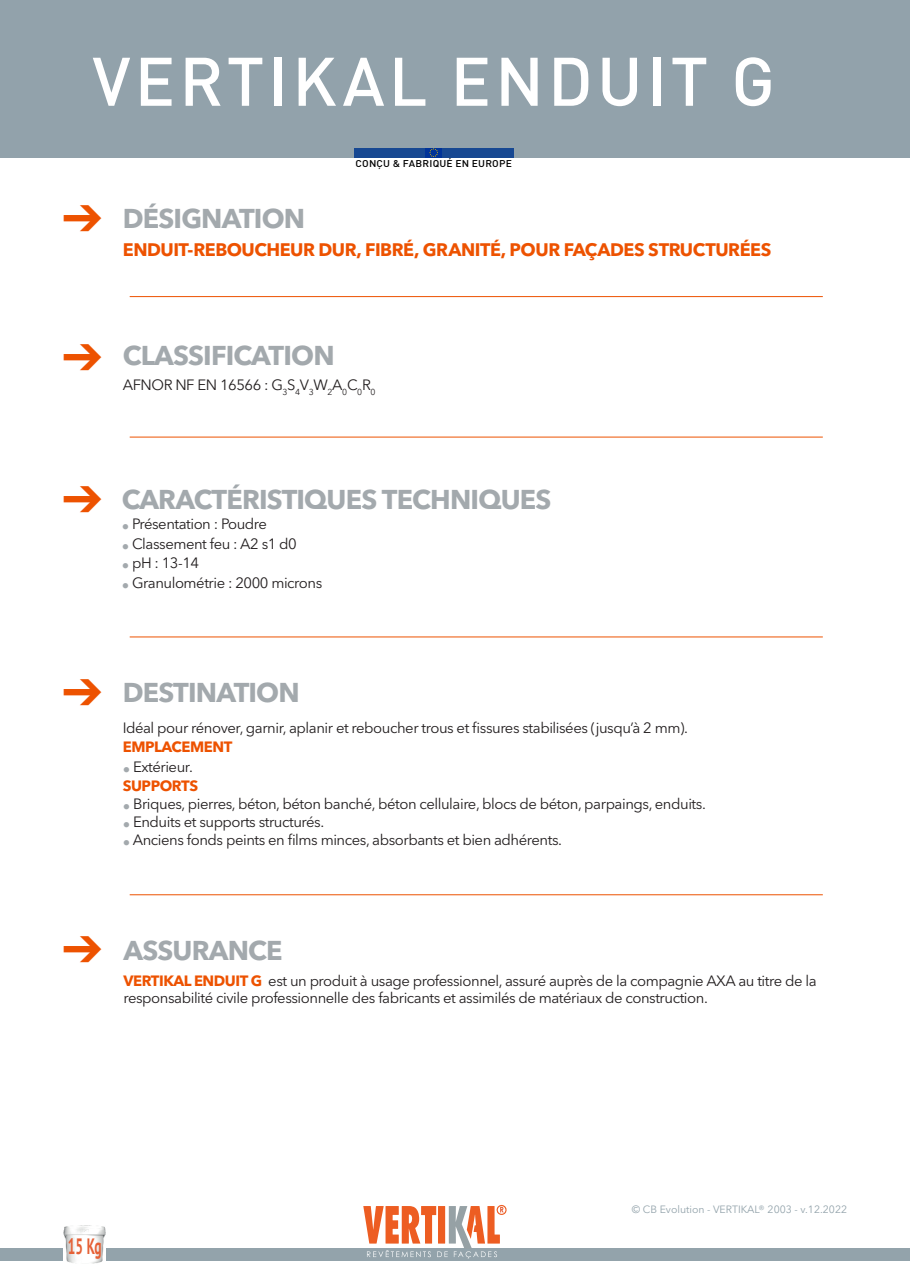
<style>
.page{position:relative;width:910px;height:1280px;background:#fff}
.page>*{position:absolute;margin:0;border:0;box-sizing:border-box;transform-origin:0 0}
.t1{font:500 67.5px "DIN Pro";letter-spacing:.06em;color:#fff}
.t2{font:700 27px "Avenir Next LT Pro";letter-spacing:-.03em;color:#a3a9ad}
.t3{font:700 22.2px "PT Sans";color:#e56036;scale:.61 1}
.t4{font:700 18px "Avenir Next LT Pro";letter-spacing:-.025em;color:#ed5200}
.t5{font:14.85px/17.9px "Avenir Next LT Pro";letter-spacing:-.03em;color:#231f20}
.t6{font:700 14.85px "Avenir Next LT Pro";letter-spacing:-.03em;color:#ed5200}
.t7{font:10.5px "Avenir Next LT Pro";color:#93a3ab}
.t8{font:500 9.75px "DIN Pro";letter-spacing:.02em;color:#000;scale:1.05 1}
.s1{font-weight:700;font-size:15px;color:#a3a9ad}
.s2{font-weight:700;color:#ed5200}
</style>
<div class="page">
<div style="left:0;top:1248px;width:910px;height:12px;background:#93a3ab"></div>
<div style="left:0;top:0;width:910px;height:157px;background:#92a2ab"></div>
<div style="left:354px;top:148px;width:159px;height:9px;background:#174892"></div>
<div style="left:425px;top:148px;width:17px;height:9px;background:#039"></div>
<svg style="left:429px;top:148px;width:9px;height:9px"></svg>
<svg style="left:363px;top:1205px;width:144px;height:53px"></svg>
<hr style="left:130px;top:437px;width:693px;height:1px;background:#ed5200">
<hr style="left:130px;top:296px;width:693px;height:1px;background:#ed5200">
<hr style="left:130px;top:637px;width:693px;height:1px;background:#ed5200">
<hr style="left:130px;top:894px;width:693px;height:1px;background:#ed5200">
<img style="left:63px;top:1226px;width:43px;height:38px">
<p class="t1" style="left:92px;top:27px;width:684px">VERTIKAL ENDUIT G</p>
<p class="t2" style="left:123px;top:202px;width:184px">DÉSIGNATION</p>
<p class="t8" style="left:356px;top:155px;width:150px">CONÇU &amp; FABRIQUÉ EN EUROPE</p>
<p class="t4" style="left:123px;top:239px;width:650px">ENDUIT-REBOUCHEUR DUR, FIBRÉ, GRANITÉ, POUR FAÇADES STRUCTURÉES</p>
<p class="t2" style="left:123px;top:339px;width:213px">CLASSIFICATION</p>
<p class="t5" style="left:123px;top:376px;width:254px">AFNOR NF EN 16566 : G<sub>3</sub>S<sub>4</sub>V<sub>3</sub>W<sub>2</sub>A<sub>0</sub>C<sub>0</sub>R<sub>0</sub></p>
<p class="t2" style="left:122px;top:483px;width:431px">CARACTÉRISTIQUES TECHNIQUES</p>
<p class="t5" style="left:122px;top:515px;width:147px"><span class="s1">•</span> Présentation : Poudre</p>
<p class="t5" style="left:122px;top:535px;width:177px"><span class="s1">•</span> Classement feu : A2 s1 d0</p>
<p class="t5" style="left:122px;top:554px;width:79px"><span class="s1">•</span> pH : 13-14</p>
<p class="t5" style="left:122px;top:574px;width:202px"><span class="s1">•</span> Granulométrie : 2000 microns</p>
<p class="t2" style="left:123px;top:676px;width:179px">DESTINATION</p>
<p class="t5" style="left:123px;top:719px;width:567px">Idéal pour rénover, garnir, aplanir et reboucher trous et fissures stabilisées (jusqu’à 2 mm).</p>
<p class="t6" style="left:123px;top:738px;width:111px">EMPLACEMENT</p>
<p class="t5" style="left:123px;top:758px;width:72px"><span class="s1">•</span> Extérieur.</p>
<p class="t6" style="left:123px;top:777px;width:77px">SUPPORTS</p>
<p class="t5" style="left:123px;top:795px;width:585px"><span class="s1">•</span> Briques, pierres, béton, béton banché, béton cellulaire, blocs de béton, parpaings, enduits.</p>
<p class="t5" style="left:123px;top:813px;width:203px"><span class="s1">•</span> Enduits et supports structurés.</p>
<p class="t5" style="left:123px;top:831px;width:441px"><span class="s1">•</span> Anciens fonds peints en films minces, absorbants et bien adhérents.</p>
<p class="t2" style="left:123px;top:934px;width:161px">ASSURANCE</p>
<p class="t5" style="left:123px;top:971px;width:695px"><span class="s2">VERTIKAL ENDUIT G</span> est un produit à usage professionnel, assuré auprès de la compagnie AXA au titre de la responsabilité civile professionnelle des fabricants et assimilés de matériaux de construction.</p>
<p class="t3" style="left:68px;top:1231px;width:57px">15 Kg</p>
<p class="t7" style="left:632px;top:1203px;width:217px">© CB Evolution - VERTIKAL® 2003 - v.12.2022</p>
</div>
